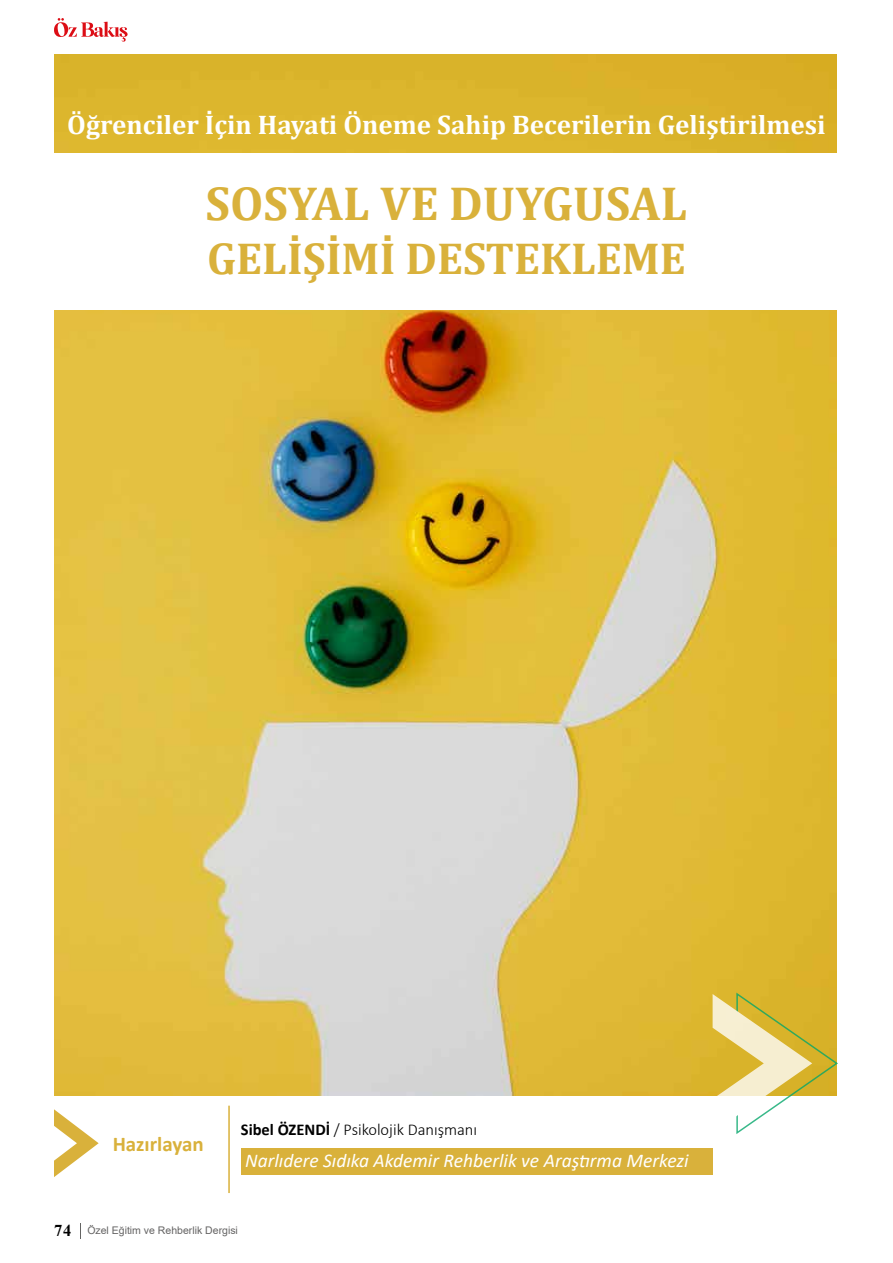
<style>
.page{position:relative;width:893px;height:1263px;background:#fff}
.page>*{position:absolute;margin:0;border:0;box-sizing:border-box;transform-origin:0 0}
.t1{font:700 48px "Cambria";color:#d9b13b}
.t2{font:700 45px "Cambria";color:#d9b13b}
.t3{font:700 27px "Cambria";color:#fff}
.t4{font:700 21px "Calibri";color:#d9b13b}
.t5{font:italic 19.5px "Calibri";color:#fff}
.t6{font:300 16.5px "Calibri";color:#000}
.t7{font:10.5px "Arial";color:#646363}
.s1{font-weight:700}
.s2{font-family:"Times New Roman";font-weight:700;font-size:16.5px;color:#000}
</style>
<div class="page">
<svg style="left:54px;top:18px;width:74px;height:24px"></svg>
<svg style="left:80px;top:1223px;width:1px;height:16px"></svg>
<img style="left:54px;top:54px;width:783px;height:1041px">
<div style="left:19px;top:153px;width:855px;height:157px;background:#fff"></div>
<svg style="left:54px;top:1109px;width:45px;height:68px"></svg>
<hr style="left:228px;top:1106px;width:2px;height:87px;background:#d9b13b">
<div style="left:241px;top:1148px;width:472px;height:26px;background:#d9b13b"></div>
<svg style="left:713px;top:992px;width:125px;height:142px"></svg>
<p class="t3" style="left:67px;top:105px;width:760px">Öğrenciler İçin Hayati Öneme Sahip Becerilerin Geliştirilmesi</p>
<h1 class="t1" style="left:206px;top:169px;width:483px">SOSYAL VE DUYGUSAL</h1>
<h2 class="t2" style="left:207px;top:227px;width:480px">GELİŞİMİ DESTEKLEME</h2>
<p class="t4" style="left:113px;top:1129px;width:93px">Hazırlayan</p>
<p class="t6" style="left:241px;top:1120px;width:238px"><span class="s1">Sibel ÖZENDİ</span> / Psikolojik Danışmanı</p>
<p class="t5" style="left:245px;top:1147px;width:445px">Narlıdere Sıdıka Akdemir Rehberlik ve Araştırma Merkezi</p>
<p class="t7" style="left:54px;top:1223px;width:185px"><span class="s2">74</span> Özel Eğitim ve Rehberlik Dergisi</p>
</div>
